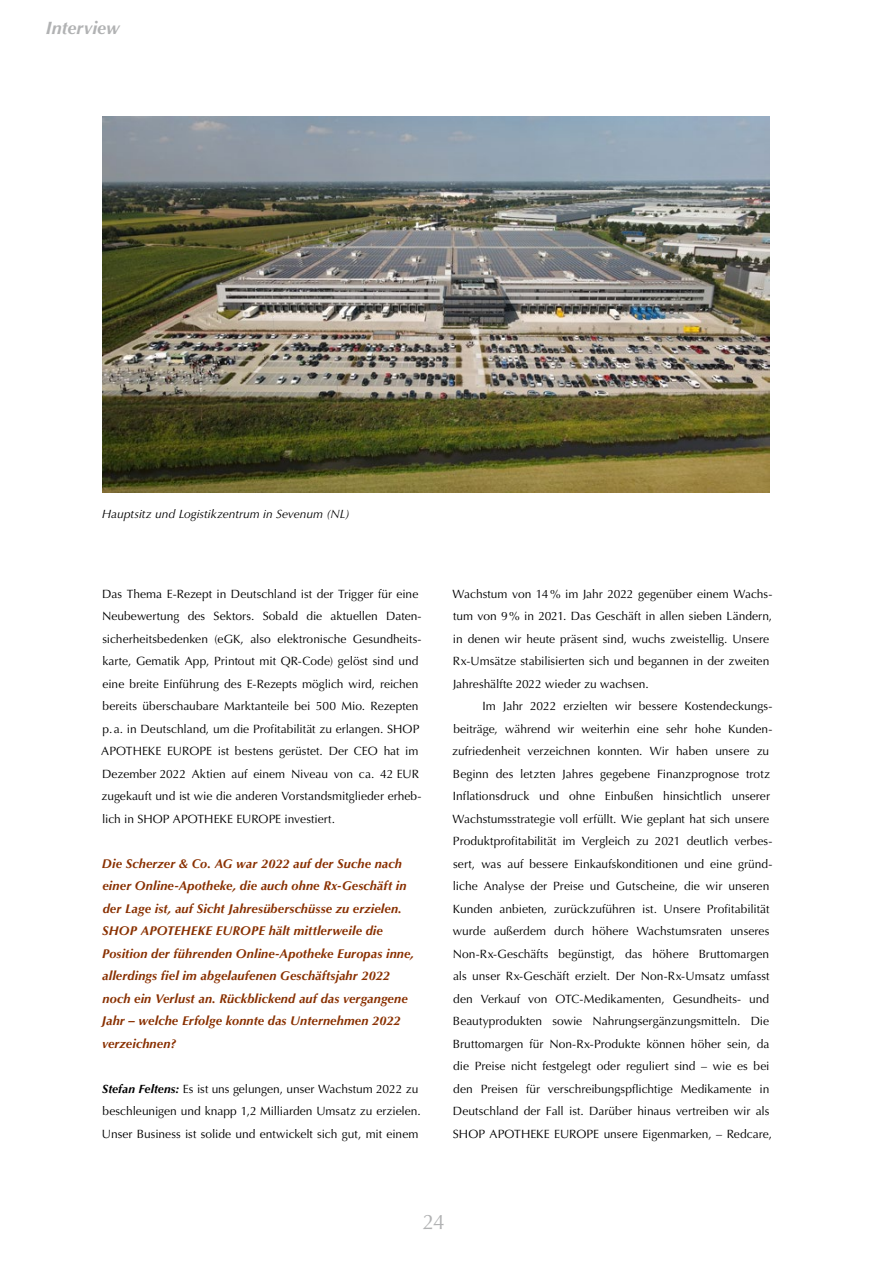
<style>
.page{position:relative;width:893px;height:1263px;background:#fff}
.page>*{position:absolute;margin:0;border:0;box-sizing:border-box;transform-origin:0 0}
.t1{font:21px "Optima LT Std";color:#b1b2b3}
.t2{font:italic 700 18px "Optima LT Std";letter-spacing:-.005em;color:#b1b2b3}
.t3{font:italic 700 12.75px/22.5px "Optima LT Std";letter-spacing:.01em;color:#893000}
.t4{font:12px/22.5px "Optima LT Std";color:#000}
.t5{font:italic 12px "Optima LT Std";color:#000}
.s1{font-weight:700;font-style:italic}
</style>
<div class="page">
<img style="left:102px;top:117px;width:668px;height:375px">
<h2 class="t2" style="left:46px;top:18px;width:75px">Interview</h2>
<p class="t5" style="left:102px;top:507px;width:250px">Hauptsitz und Logistikzentrum in Sevenum (NL)</p>
<p class="t4" style="left:101px;top:583px;width:322px">Das Thema E-Rezept in Deutschland ist der Trigger für eine Neubewertung des Sektors. Sobald die aktuellen Daten&shy;sicherheitsbedenken (eGK, also elektronische Gesundheits&shy;karte, Gematik App, Printout mit QR-Code) gelöst sind und eine breite Einführung des E-Rezepts möglich wird, reichen bereits überschaubare Marktanteile bei 500 Mio. Rezepten p.a. in Deutschland, um die Profitabilität zu erlangen. SHOP APOTHEKE EUROPE ist bestens gerüstet. Der CEO hat im Dezember 2022 Aktien auf einem Niveau von ca. 42 EUR zugekauft und ist wie die anderen Vorstandsmitglieder erheb&shy;lich in SHOP APOTHEKE EUROPE investiert.</p>
<p class="t3" style="left:102px;top:852px;width:314px">Die Scherzer &amp; Co. AG war 2022 auf der Suche nach einer Online-Apotheke, die auch ohne Rx-Geschäft in der Lage ist, auf Sicht Jahresüberschüsse zu erzielen.<br>SHOP APOTEHEKE EUROPE hält mittlerweile die Position der führenden Online-Apotheke Europas inne, allerdings fiel im abgelaufenen Geschäftsjahr 2022 noch ein Verlust an. Rückblickend auf das vergangene Jahr – welche Erfolge konnte das Unternehmen 2022 verzeichnen?</p>
<p class="t4" style="left:102px;top:1078px;width:320px"><span class="s1">Stefan Feltens:</span> Es ist uns gelungen, unser Wachstum 2022 zu beschleunigen und knapp 1,2 Milliarden Umsatz zu erzielen.<br>Unser Business ist solide und entwickelt sich gut, mit einem</p>
<p class="t4" style="left:453px;top:583px;width:321px">Wachstum von 14% im Jahr 2022 gegenüber einem Wachs&shy;tum von 9% in 2021. Das Geschäft in allen sieben Ländern, in denen wir heute präsent sind, wuchs zweistellig. Unsere Rx-Umsätze stabilisierten sich und begannen in der zweiten Jahreshälfte 2022 wieder zu wachsen.</p>
<p class="t4" style="left:452px;top:695px;width:322px;text-indent:30px">Im Jahr 2022 erzielten wir bessere Kostendeckungs&shy;beiträge, während wir weiterhin eine sehr hohe Kunden&shy;zufriedenheit verzeichnen konnten. Wir haben unsere zu Beginn des letzten Jahres gegebene Finanzprognose trotz Inflationsdruck und ohne Einbußen hinsichtlich unserer Wachstumsstrategie voll erfüllt. Wie geplant hat sich unsere Produktprofitabilität im Vergleich zu 2021 deutlich verbes&shy;sert, was auf bessere Einkaufskonditionen und eine gründ&shy;liche Analyse der Preise und Gutscheine, die wir unseren Kunden anbieten, zurückzuführen ist. Unsere Profitabilität wurde außerdem durch höhere Wachstumsraten unseres Non-Rx-Geschäfts begünstigt, das höhere Bruttomargen als unser Rx-Geschäft erzielt. Der Non-Rx-Umsatz umfasst den Verkauf von OTC-Medikamenten, Gesundheits- und Beautyprodukten sowie Nahrungsergänzungsmitteln. Die Bruttomargen für Non-Rx-Produkte können höher sein, da die Preise nicht festgelegt oder reguliert sind – wie es bei den Preisen für verschreibungspflichtige Medikamente in Deutschland der Fall ist. Darüber hinaus vertreiben wir als SHOP APOTHEKE EUROPE unsere Eigenmarken, – Redcare,</p>
<h1 class="t1" style="left:423px;top:1210px;width:23px">24</h1>
</div>
